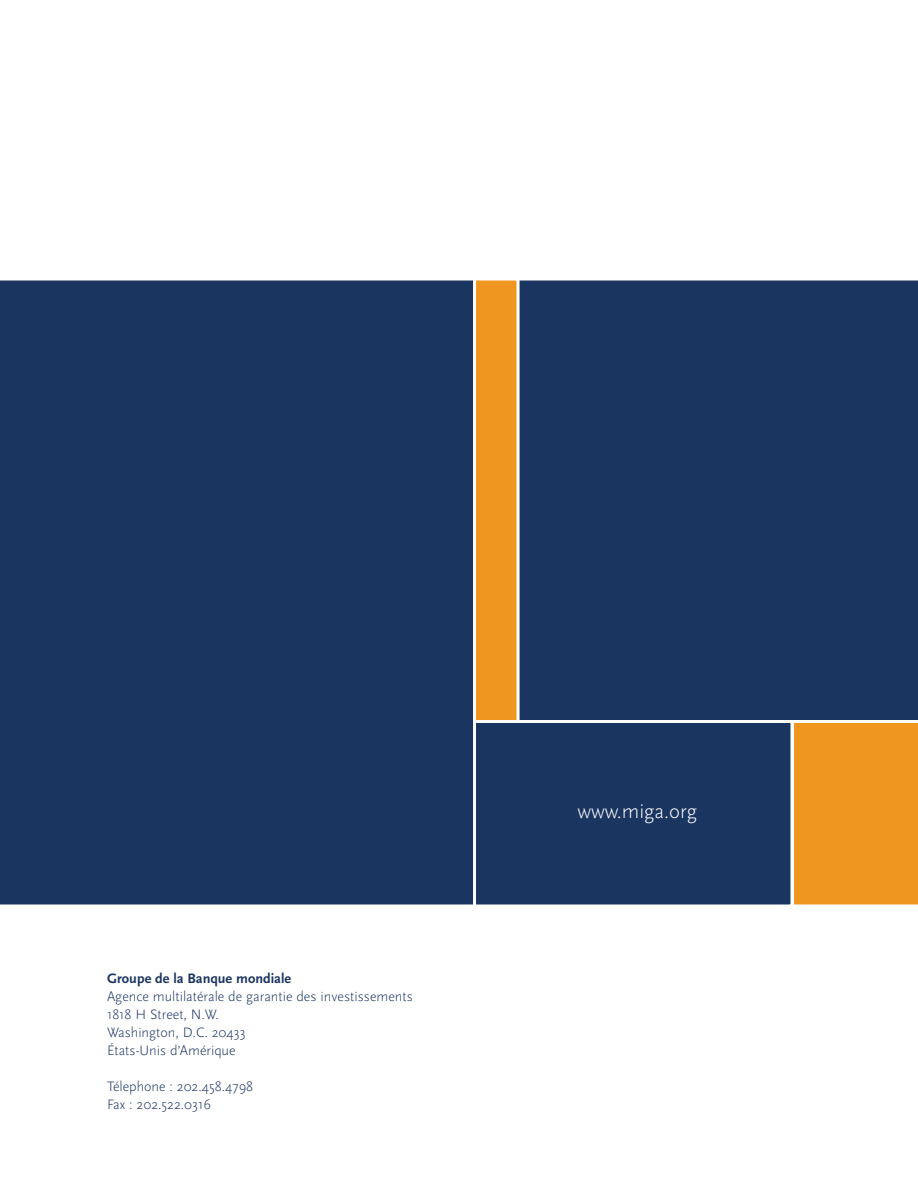
<style>
.page{position:relative;width:918px;height:1188px;background:#fff}
.page>*{position:absolute;margin:0;border:0;box-sizing:border-box;transform-origin:0 0}
.t1{font:300 21px "Scala Sans";color:#fff}
.t2{font:300 14.25px/18px "Scala Sans";color:#1b3561}
.t3{font:700 14.25px "Scala Sans";color:#1b3561}
</style>
<div class="page">
<div style="left:520px;top:280px;width:398px;height:440px;background:#1b3561"></div>
<div style="left:465px;top:720px;width:329px;height:188px;background:#1b3561;border:3px solid #fff"></div>
<div style="left:791px;top:720px;width:127px;height:188px;background:#ef9621"></div>
<div style="left:472px;top:278px;width:48px;height:445px;background:#ef9621;border:3px solid #fff"></div>
<div style="left:0;top:278px;width:476px;height:630px;background:#1b3561"></div>
<p class="t3" style="left:107px;top:970px;width:186px">Groupe de la Banque mondiale</p>
<p class="t2" style="left:107px;top:987px;width:307px">Agence multilatérale de garantie des investissements<br>1818 H Street, N.W.<br>Washington, D.C. 20433<br>États-Unis d’Amérique</p>
<p class="t2" style="left:107px;top:1077px;width:148px">Télephone : 202.458.4798<br>Fax : 202.522.0316</p>
<h1 class="t1" style="left:577px;top:800px;width:121px">www.miga.org</h1>
</div>
